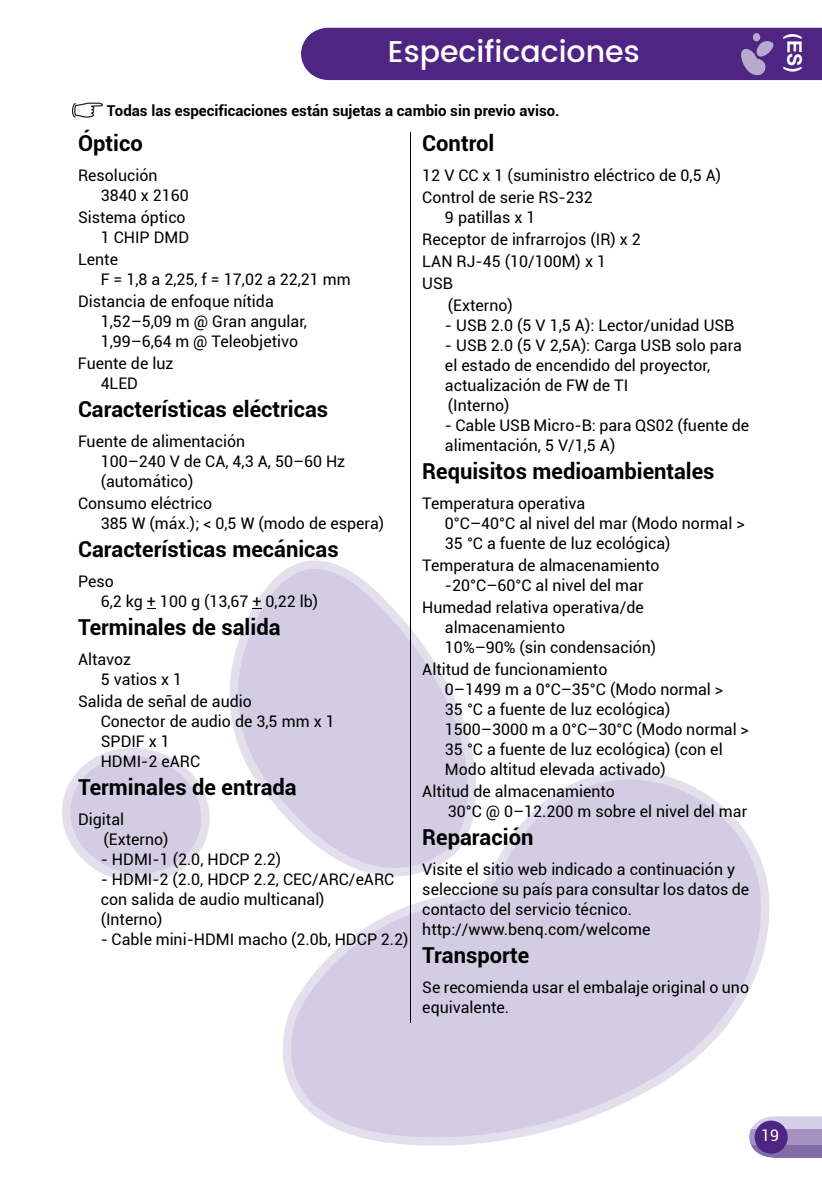
<style>
.page{position:relative;width:822px;height:1190px;background:#fff}
.page>*{position:absolute;margin:0;border:0;box-sizing:border-box;transform-origin:0 0}
.t1{font:500 30px "Poppins";color:#fff}
.t2{font:700 22px "Roboto";color:#000}
.t3{font:700 20px "Arial";color:#fff}
.t4{font:16px/20px "Roboto";color:#000}
.t5{font:16px "Roboto";color:#fff}
.t6{font:700 15px "Roboto";letter-spacing:-.005em;color:#000}
</style>
<div class="page">
<svg style="left:62px;top:748px;width:148px;height:134px"></svg>
<svg style="left:229px;top:560px;width:230px;height:233px"></svg>
<svg style="left:266px;top:708px;width:502px;height:438px"></svg>
<svg style="left:749px;top:1116px;width:73px;height:13px"></svg>
<div style="left:749px;top:1129px;width:73px;height:16px;background:#a493c1"></div>
<div style="left:749px;top:1145px;width:73px;height:13px;background:#836ba9"></div>
<div style="left:755px;top:1121px;width:33px;height:33px;background:#4e2582;border-radius:50%"></div>
<div style="left:301px;top:28px;width:521px;height:52px;background:#4e2582"></div>
<hr style="left:410px;top:133px;width:1px;height:890px;background:#000">
<svg style="left:72px;top:103px;width:31px;height:15px"></svg>
<h1 class="t1" style="left:388px;top:30px;width:253px">Especificaciones</h1>
<p class="t3" style="left:806px;top:33px;width:41px;rotate:90deg">(ES)</p>
<p class="t6" style="left:107px;top:102px;width:454px">Todas las especificaciones están sujetas a cambio sin previo aviso.</p>
<h2 class="t2" style="left:78px;top:131px;width:66px">Óptico</h2>
<p class="t4" style="left:101px;top:166px;width:90px;text-indent:-23px">Resolución<br>3840 x 2160</p>
<p class="t4" style="left:78px;top:208px;width:113px;text-align:right">Sistema óptico<br>1 CHIP DMD</p>
<p class="t4" style="left:101px;top:250px;width:252px;text-indent:-23px">Lente<br>F = 1,8 a 2,25, f = 17,02 a 22,21 mm</p>
<p class="t4" style="left:101px;top:292px;width:208px;text-indent:-23px">Distancia de enfoque nítida<br>1,52–5,09 m @ Gran angular,<br>1,99–6,64 m @ Teleobjetivo</p>
<p class="t4" style="left:101px;top:354px;width:74px;text-indent:-23px">Fuente de luz<br>4LED</p>
<h2 class="t2" style="left:78px;top:397px;width:252px">Características eléctricas</h2>
<p class="t4" style="left:101px;top:432px;width:246px;text-indent:-23px">Fuente de alimentación<br>100–240 V de CA, 4,3 A, 50–60 Hz (automático)</p>
<p class="t4" style="left:101px;top:494px;width:285px;text-indent:-23px">Consumo eléctrico<br>385 W (máx.); &lt; 0,5 W (modo de espera)</p>
<h2 class="t2" style="left:78px;top:537px;width:262px">Características mecánicas</h2>
<p class="t4" style="left:101px;top:572px;width:219px;text-indent:-23px">Peso<br>6,2 kg + 100 g (13,67 + 0,22 lb)</p>
<h2 class="t2" style="left:78px;top:615px;width:204px">Terminales de salida</h2>
<p class="t4" style="left:101px;top:650px;width:83px;text-indent:-23px">Altavoz<br>5 vatios x 1</p>
<p class="t4" style="left:101px;top:692px;width:236px;text-indent:-23px">Salida de señal de audio<br>Conector de audio de 3,5 mm x 1<br>SPDIF x 1<br>HDMI-2 eARC</p>
<h2 class="t2" style="left:78px;top:775px;width:220px">Terminales de entrada</h2>
<p class="t4" style="left:104px;top:810px;width:66px;text-indent:-26px">Digital (Externo)</p>
<p class="t4" style="left:101px;top:850px;width:182px">- HDMI-1 (2.0, HDCP 2.2)</p>
<p class="t4" style="left:101px;top:870px;width:295px">- HDMI-2 (2.0, HDCP 2.2, CEC/ARC/eARC con salida de audio multicanal)<br>(Interno)</p>
<p class="t4" style="left:101px;top:930px;width:309px">- Cable mini-HDMI macho (2.0b, HDCP 2.2)</p>
<h2 class="t2" style="left:422px;top:131px;width:74px">Control</h2>
<p class="t4" style="left:422px;top:165px;width:301px;line-height:22px">12 V CC x 1 (suministro eléctrico de 0,5 A)<br>Control de serie RS-232</p>
<p class="t4" style="left:445px;top:208px;width:92px">9 patillas x 1</p>
<p class="t4" style="left:422px;top:230px;width:220px">Receptor de infrarrojos (IR) x 2</p>
<p class="t4" style="left:422px;top:252px;width:185px">LAN RJ-45 (10/100M) x 1</p>
<p class="t4" style="left:422px;top:274px;width:32px">USB</p>
<p class="t4" style="left:448px;top:296px;width:66px">(Externo)</p>
<p class="t4" style="left:445px;top:316px;width:291px">- USB 2.0 (5 V 1,5 A): Lector/unidad USB</p>
<p class="t4" style="left:445px;top:336px;width:299px">- USB 2.0 (5 V 2,5A): Carga USB solo para el estado de encendido del proyector, actualización de FW de TI<br>(Interno)</p>
<p class="t4" style="left:445px;top:416px;width:306px">- Cable USB Micro-B: para QS02 (fuente de alimentación, 5 V/1,5 A)</p>
<h2 class="t2" style="left:422px;top:459px;width:294px">Requisitos medioambientales</h2>
<p class="t4" style="left:445px;top:494px;width:301px;text-indent:-23px">Temperatura operativa<br>0°C–40°C al nivel del mar (Modo normal &gt;<br>35 °C a fuente de luz ecológica)</p>
<p class="t4" style="left:422px;top:556px;width:239px;text-align:center">Temperatura de almacenamiento -20°C–60°C al nivel del mar</p>
<p class="t4" style="left:445px;top:598px;width:213px;text-indent:-23px">Humedad relativa operativa/de almacenamiento<br>10%–90% (sin condensación)</p>
<p class="t4" style="left:445px;top:660px;width:305px;text-indent:-23px">Altitud de funcionamiento<br>0–1499 m a 0°C–35°C (Modo normal &gt;<br>35 °C a fuente de luz ecológica)<br>1500–3000 m a 0°C–30°C (Modo normal &gt;<br>35 °C a fuente de luz ecológica) (con el<br>Modo altitud elevada activado)</p>
<p class="t4" style="left:448px;top:782px;width:301px;text-indent:-26px">Altitud de almacenamiento<br>30°C @ 0–12.200 m sobre el nivel del mar</p>
<h2 class="t2" style="left:422px;top:825px;width:113px">Reparación</h2>
<p class="t4" style="left:422px;top:860px;width:328px">Visite el sitio web indicado a continuación y seleccione su país para consultar los datos de contacto del servicio técnico. http://www.benq.com/welcome</p>
<h2 class="t2" style="left:422px;top:943px;width:108px">Transporte</h2>
<p class="t4" style="left:422px;top:978px;width:328px">Se recomienda usar el embalaje original o uno equivalente.</p>
<p class="t5" style="left:761px;top:1126px;width:19px">19</p>
</div>
